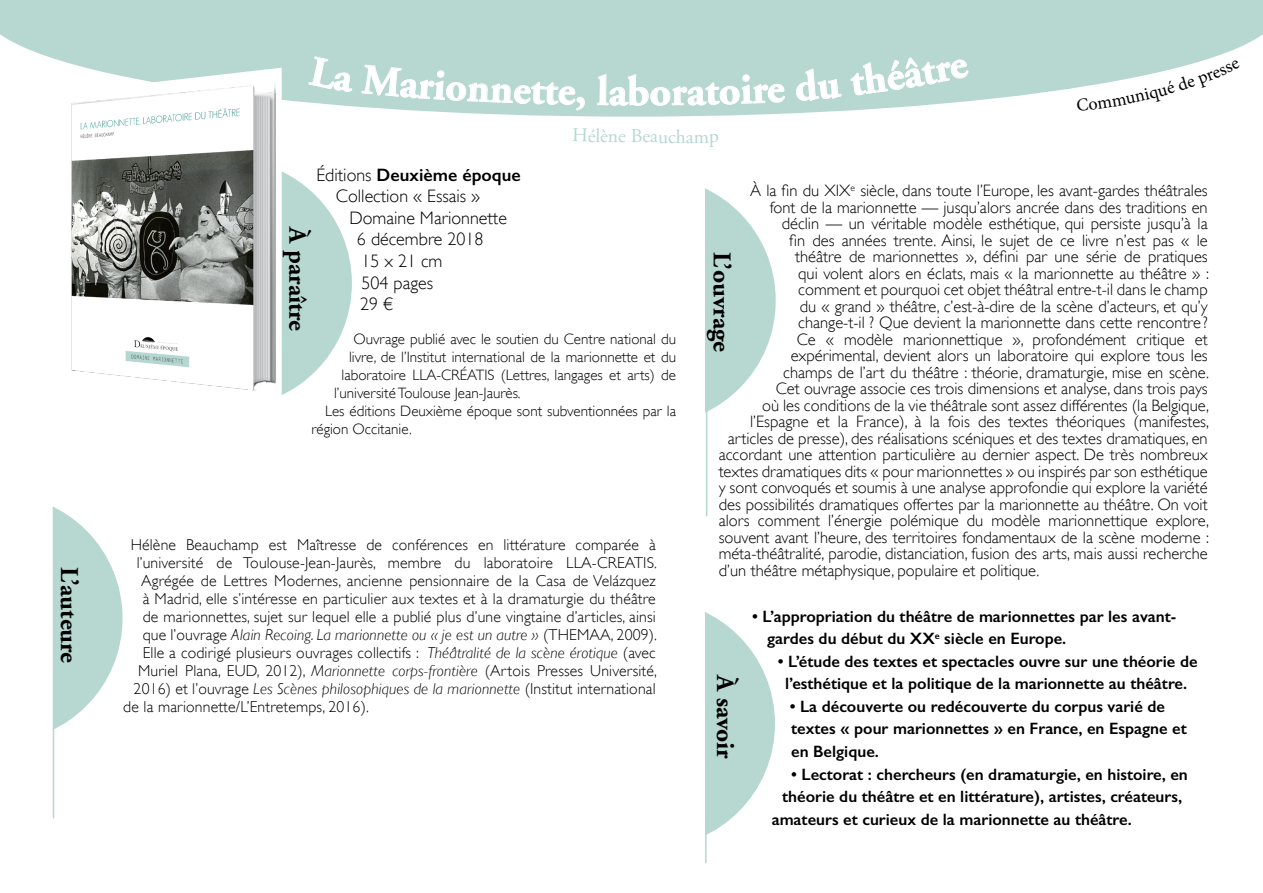
<style>
.page{position:relative;width:1263px;height:893px;background:#fff}
.page>*{position:absolute;margin:0;border:0;box-sizing:border-box;transform-origin:0 0}
.t1{font:700 42px "Adobe Garamond";color:#fff}
.t2{font:700 25.5px "Adobe Garamond";color:#000}
.t3{font:19.5px "Adobe Garamond Pro";color:#b7d7d1}
.t4{font:300 18px/21.6px "Gill Sans";color:#000}
.t5{font:300 16.5px "Gill Sans";color:#000}
.t6{font:600 16.5px/22.5px "Gill Sans";color:#000}
.t7{font:300 15.75px "Gill Sans";letter-spacing:.01em;color:#000}
.t8{font:italic 300 15.75px "Gill Sans";letter-spacing:.01em;color:#000}
.t9{font:300 15px "Gill Sans";color:#000}
.s1{font-weight:600}
.s2{font-style:normal}
.s3{font-style:italic}
</style>
<div class="page">
<div style="left:108px;top:160px;width:243px;height:246px;background:#b7d7d1;border-radius:50%"></div>
<hr style="left:706px;top:392px;width:1px;height:124px;background:#b7d7d1">
<hr style="left:53px;top:507px;width:1px;height:311px;background:#b7d7d1">
<hr style="left:705px;top:614px;width:2px;height:249px;background:#b7d7d1">
<svg style="left:706px;top:612px;width:69px;height:229px"></svg>
<svg style="left:53px;top:506px;width:70px;height:229px"></svg>
<svg style="left:706px;top:189px;width:70px;height:229px"></svg>
<svg style="left:0;top:0;width:1263px;height:117px;background:#bfdbd6"></svg>
<svg style="left:30px;top:68px;width:252px;height:338px"></svg>
<img style="left:64px;top:80px;width:229px;height:322px">
<svg style="left:1077px;top:60px;width:163px;height:51px"></svg>
<svg style="left:308px;top:56px;width:46px;height:36px;background:#c0dcd6"></svg>
<svg style="left:361px;top:64px;width:224px;height:47px;background:#bfdbd6"></svg>
<svg style="left:597px;top:74px;width:188px;height:32px;background:#c2ddd8"></svg>
<svg style="left:795px;top:68px;width:47px;height:34px;background:#c1dcd7"></svg>
<svg style="left:850px;top:56px;width:119px;height:40px;background:#c1dcd7"></svg>
<h2 class="t2" style="left:83px;top:567px;width:97px;rotate:90deg">L’auteure</h2>
<h1 class="t1" style="left:544px;top:67px;width:66px;rotate:1deg">te, l</h1>
<h1 class="t1" style="left:609px;top:69px;width:64px">abo</h1>
<h1 class="t1" style="left:671px;top:69px;width:71px;rotate:-1deg">rato</h1>
<p class="t3" style="left:573px;top:124px;width:72px;rotate:1deg">Hélène B</p>
<p class="t3" style="left:642px;top:125px;width:68px">eaucham</p>
<p class="t4" style="left:336px;top:164px;width:186px;text-indent:-19px">Éditions <span class="s1">Deuxième époque<br></span>Collection « Essais »</p>
<p class="t4" style="left:357px;top:207px;width:152px;text-indent:-8px">Domaine Marionnette<br>6 décembre 2018<br>15 x 21 cm<br>504 pages<br>29 €</p>
<p class="t9" style="left:354px;top:330px;width:324px">Ouvrage publié avec le soutien du Centre national du</p>
<p class="t9" style="left:349px;top:348px;width:329px">livre, de l’Institut international de la marionnette et du</p>
<p class="t9" style="left:342px;top:366px;width:336px">laboratoire LLA-CRÉATIS (Lettres, langages et arts) de</p>
<p class="t9" style="left:334px;top:384px;width:188px">l’université Toulouse Jean-Jaurès.</p>
<p class="t9" style="left:325px;top:402px;width:352px">Les éditions Deuxième époque sont subventionnées par la</p>
<p class="t9" style="left:312px;top:420px;width:102px">région Occitanie.</p>
<h2 class="t2" style="left:312px;top:227px;width:105px;rotate:90deg">À paraître</h2>
<p class="t7" style="left:131px;top:536px;width:527px">Hélène Beauchamp est Maîtresse de conférences en littérature comparée à</p>
<p class="t7" style="left:137px;top:554px;width:522px">l’université de Toulouse-Jean-Jaurès, membre du laboratoire LLA-CREATIS.</p>
<p class="t7" style="left:141px;top:572px;width:516px">Agrégée de Lettres Modernes, ancienne pensionnaire de la Casa de Velázquez</p>
<p class="t7" style="left:143px;top:590px;width:515px">à Madrid, elle s’intéresse en particulier aux textes et à la dramaturgie du théâtre</p>
<p class="t7" style="left:143px;top:608px;width:515px">de marionnettes, sujet sur lequel elle a publié plus d’une vingtaine d’articles, ainsi</p>
<p class="t8" style="left:143px;top:626px;width:516px"><span class="s2">que l’ouvrage</span> Alain Recoing. La marionnette ou « je est un autre » <span class="s2">(THEMAA, 2009).</span></p>
<p class="t7" style="left:143px;top:644px;width:515px">Elle a codirigé plusieurs ouvrages collectifs : <span class="s3">Théâtralité de la scène érotique</span> (avec</p>
<p class="t7" style="left:138px;top:662px;width:520px">Muriel Plana, EUD, 2012), <span class="s3">Marionnette corps-frontière</span> (Artois Presses Université,</p>
<p class="t7" style="left:134px;top:680px;width:523px">2016) et l’ouvrage <span class="s3">Les Scènes philosophiques de la marionnette</span> (Institut international</p>
<p class="t7" style="left:123px;top:698px;width:247px">de la marionnette/L’Entretemps, 2016).</p>
<p class="t5" style="left:750px;top:181px;width:459px">À la fin du XIX<sup>e</sup> siècle, dans toute l’Europe, les avant-gardes théâtrales</p>
<p class="t5" style="left:770px;top:198px;width:439px">font de la marionnette — jusqu’alors ancrée dans des traditions en</p>
<p class="t5" style="left:782px;top:214px;width:428px">déclin — un véritable modèle esthétique, qui persiste jusqu’à la</p>
<p class="t5" style="left:789px;top:231px;width:420px">fin des années trente. Ainsi, le sujet de ce livre n’est pas « le</p>
<p class="t5" style="left:795px;top:247px;width:414px">théâtre de marionnettes », défini par une série de pratiques</p>
<p class="t5" style="left:798px;top:264px;width:412px">qui volent alors en éclats, mais « la marionnette au théâtre » :</p>
<p class="t5" style="left:798px;top:280px;width:411px">comment et pourquoi cet objet théâtral entre-t-il dans le champ</p>
<p class="t5" style="left:800px;top:297px;width:410px">du « grand » théâtre, c’est-à-dire de la scène d’acteurs, et qu’y</p>
<p class="t5" style="left:798px;top:313px;width:411px">change-t-il ? Que devient la marionnette dans cette rencontre ?</p>
<p class="t5" style="left:797px;top:330px;width:413px">Ce « modèle marionnettique », profondément critique et</p>
<p class="t5" style="left:791px;top:346px;width:418px">expérimental, devient alors un laboratoire qui explore tous les</p>
<p class="t5" style="left:783px;top:363px;width:427px">champs de l’art du théâtre : théorie, dramaturgie, mise en scène.</p>
<p class="t5" style="left:776px;top:379px;width:433px">Cet ouvrage associe ces trois dimensions et analyse, dans trois pays</p>
<p class="t5" style="left:762px;top:396px;width:448px">où les conditions de la vie théâtrale sont assez différentes (la Belgique,</p>
<p class="t5" style="left:750px;top:412px;width:460px">l’Espagne et la France), à la fois des textes théoriques (manifestes,</p>
<p class="t5" style="left:728px;top:429px;width:482px">articles de presse), des réalisations scéniques et des textes dramatiques, en</p>
<p class="t5" style="left:719px;top:445px;width:490px">accordant une attention particulière au dernier aspect. De très nombreux</p>
<p class="t5" style="left:719px;top:462px;width:491px">textes dramatiques dits « pour marionnettes » ou inspirés par son esthétique</p>
<p class="t5" style="left:719px;top:478px;width:491px">y sont convoqués et soumis à une analyse approfondie qui explore la variété</p>
<p class="t5" style="left:719px;top:495px;width:491px">des possibilités dramatiques offertes par la marionnette au théâtre. On voit</p>
<p class="t5" style="left:719px;top:511px;width:492px">alors comment l’énergie polémique du modèle marionnettique explore,</p>
<p class="t5" style="left:719px;top:528px;width:492px">souvent avant l’heure, des territoires fondamentaux de la scène moderne :</p>
<p class="t5" style="left:719px;top:544px;width:490px">méta-théâtralité, parodie, distanciation, fusion des arts, mais aussi recherche</p>
<p class="t5" style="left:719px;top:561px;width:322px">d’un théâtre métaphysique, populaire et politique.</p>
<h2 class="t2" style="left:736px;top:252px;width:102px;rotate:90deg">L’ouvrage</h2>
<h2 class="t2" style="left:739px;top:675px;width:85px;rotate:90deg">À savoir</h2>
<p class="t6" style="left:767px;top:605px;width:411px;text-indent:-15px">• L’appropriation du théâtre de marionnettes par les avant&shy;gardes du début du XX<sup>e</sup> siècle en Europe.</p>
<p class="t6" style="left:778px;top:650px;width:421px;text-align:center">• L’étude des textes et spectacles ouvre sur une théorie de l’esthétique et la politique de la marionnette au théâtre.</p>
<p class="t6" style="left:790px;top:695px;width:399px">• La découverte ou redécouverte du corpus varié de textes « pour marionnettes » en France, en Espagne et en Belgique.</p>
<p class="t6" style="left:791px;top:762px;width:398px">• Lectorat : chercheurs (en dramaturgie, en histoire, en</p>
<p class="t6" style="left:782px;top:785px;width:401px">théorie du théâtre et en littérature), artistes, créateurs,</p>
<p class="t6" style="left:772px;top:807px;width:361px">amateurs et curieux de la marionnette au théâtre.</p>
</div>
